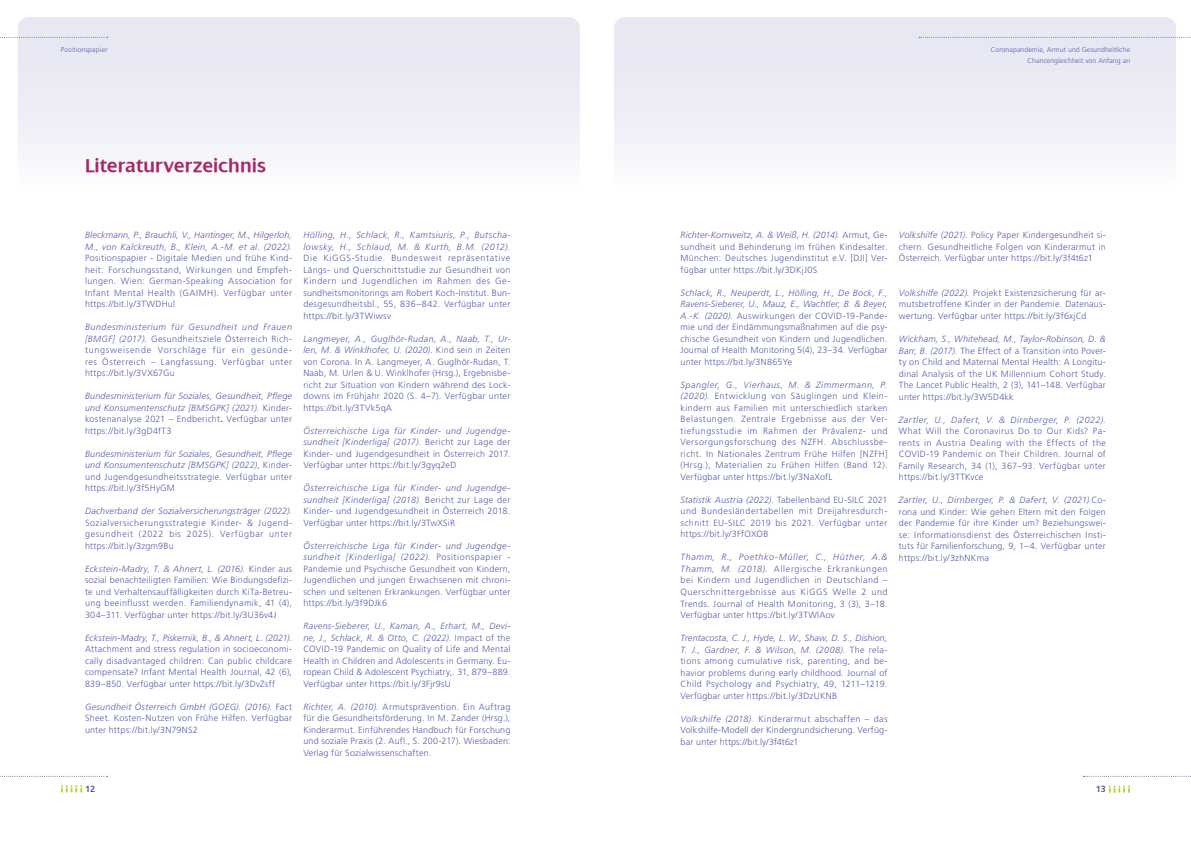
<style>
.page{position:relative;width:1191px;height:842px;background:#fff}
.page>*{position:absolute;margin:0;border:0;box-sizing:border-box;transform-origin:0 0}
.t1{font:600 20px "Dialog";letter-spacing:.005em;color:#a52869}
.t2{font:300 9px/11.5px "Frutiger";letter-spacing:.02em;color:#585da9;text-align:justify}
.t3{font:italic 300 9px/11.5px "Frutiger";letter-spacing:.025em;color:#585da9;text-align:justify}
.t4{font:italic 300 9px/11.5px "Frutiger";letter-spacing:.045em;color:#585da9}
.t5{font:italic 300 9px "Frutiger";letter-spacing:.06em;color:#585da9}
.t6{font:700 9px "Frutiger";color:#585da9}
.t7{font:300 7px/11.5px "Frutiger";letter-spacing:.005em;color:#585da9;text-align:right}
.s1{font-style:italic}
.s2{font-style:normal}
.s3{font-weight:700;font-style:normal}
</style>
<div class="page">
<div style="left:18px;top:17px;width:562px;height:172px;background:linear-gradient(to bottom,#e4e4f1,#fafafc);border-radius:11px"></div>
<div style="left:614px;top:17px;width:562px;height:172px;background:linear-gradient(to bottom,#e4e4f1,#fafafc);border-radius:11px"></div>
<svg style="left:0;top:776px;width:108px;height:1px"></svg>
<svg style="left:1083px;top:776px;width:108px;height:1px"></svg>
<svg style="left:1108px;top:785px;width:22px;height:8px"></svg>
<svg style="left:61px;top:785px;width:21px;height:7px"></svg>
<svg style="left:919px;top:37px;width:272px;height:1px"></svg>
<svg style="left:0;top:37px;width:108px;height:1px"></svg>
<p class="t7" style="left:61px;top:44px;width:48px">Positionspapier</p>
<h1 class="t1" style="left:85px;top:154px;width:182px">Literaturverzeichnis</h1>
<p class="t3" style="left:85px;top:230px;width:208px">Bleckmann, P., Brauchli, V., Hantinger, M., Hilgerloh,<br>M., von Kalckreuth, B., Klein, A.-M. et al. (2022).</p>
<p class="t2" style="left:85px;top:253px;width:208px">Positionspapier - Digitale Medien und frühe Kind&shy;heit: Forschungsstand, Wirkungen und Empfeh&shy;lungen. Wien: German-Speaking Association for Infant Mental Health (GAIMH). Verfügbar unter https://bit.ly/3TWDHul</p>
<p class="t2" style="left:85px;top:322px;width:208px"><span class="s1">Bundesministerium für Gesundheit und Frauen [BMGF] (2017).</span> Gesundheitsziele Österreich Rich&shy;tungsweisende Vorschläge für ein gesünde&shy;res Österreich – Langfassung. Verfügbar unter https://bit.ly/3VX67Gu</p>
<p class="t3" style="left:85px;top:391px;width:208px">Bundesministerium für Soziales, Gesundheit, Pflege und Konsumentenschutz [BMSGPK] (2021). <span class="s2">Kinder&shy;kostenanalyse 2021 – Endbericht</span><span class="s3">.</span> <span class="s2">Verfügbar unter https://bit.ly/3gD4fT3</span></p>
<p class="t3" style="left:85px;top:448px;width:208px">Bundesministerium für Soziales, Gesundheit, Pflege und Konsumentenschutz [BMSGPK] (2022)<span class="s2">, Kinder&shy;und Jugendgesundheitsstrategie. Verfügbar unter https://bit.ly/3f5HyGM</span></p>
<p class="t3" style="left:85px;top:506px;width:208px">Dachverband der Sozialversicherungsträger (2022).</p>
<p class="t2" style="left:85px;top:517px;width:208px">Sozialversicherungsstrategie Kinder- &amp; Jugend&shy;gesundheit (2022 bis 2025). Verfügbar unter https://bit.ly/3zgm9Bu</p>
<p class="t2" style="left:85px;top:563px;width:208px"><span class="s1">Eckstein-Madry, T. &amp; Ahnert, L. (2016).</span> Kinder aus sozial benachteiligten Familien: Wie Bindungsdefizi&shy;te und Verhaltensauffälligkeiten durch KiTa-Betreu&shy;ung beeinflusst werden. Familiendynamik, 41 (4), 304–311. Verfügbar unter https://bit.ly/3U36v4J</p>
<p class="t3" style="left:85px;top:632px;width:208px">Eckstein-Madry, T., Piskernik, B., &amp; Ahnert, L. (2021).</p>
<p class="t2" style="left:85px;top:644px;width:208px">Attachment and stress regulation in socioeconomi&shy;cally disadvantaged children: Can public childcare compensate? Infant Mental Health Journal, 42 (6), 839–850. Verfügbar unter https://bit.ly/3DvZsff</p>
<p class="t2" style="left:85px;top:701px;width:208px"><span class="s1">Gesundheit Österreich GmbH (GOEG). (2016).</span> Fact Sheet. Kosten-Nutzen von Frühe Hilfen. Verfügbar unter https://bit.ly/3N79NS2</p>
<p class="t4" style="left:303px;top:230px;width:208px">Hölling, H., Schlack, R., Kamtsiuris, P., Butscha&shy;lowsky, H., Schlaud, M. &amp; Kurth, B.M. (2012).</p>
<p class="t2" style="left:303px;top:253px;width:208px">Die KiGGS-Studie. Bundesweit repräsentative Längs- und Querschnittstudie zur Gesundheit von Kindern und Jugendlichen im Rahmen des Ge&shy;sundheitsmonitorings am Robert Koch-Institut. Bun&shy;desgesundheitsbl., 55, 836–842. Verfügbar unter https://bit.ly/3TWiwsv</p>
<p class="t2" style="left:303px;top:333px;width:208px"><span class="s1">Langmeyer, A., Guglhör-Rudan, A., Naab, T., Ur&shy;len, M. &amp; Winklhofer, U. (2020)</span>. Kind sein in Zeiten von Corona. In A. Langmeyer, A. Guglhör-Rudan, T.<br>Naab, M. Urlen &amp; U. Winklhofer (Hrsg.), Ergebnisbe&shy;richt zur Situation von Kindern während des Lock&shy;downs im Frühjahr 2020 (S. 4–7). Verfügbar unter https://bit.ly/3TVk5qA</p>
<p class="t2" style="left:303px;top:425px;width:208px"><span class="s1">Österreichische Liga für Kinder- und Jugendge&shy;sundheit [Kinderliga] (2017).</span> Bericht zur Lage der Kinder- und Jugendgesundheit in Österreich 2017.<br>Verfügbar unter https://bit.ly/3gyq2eD</p>
<p class="t2" style="left:303px;top:483px;width:208px"><span class="s1">Österreichische Liga für Kinder- und Jugendge&shy;sundheit [Kinderliga] (2018).</span> Bericht zur Lage der Kinder- und Jugendgesundheit in Österreich 2018.<br>Verfügbar unter https://bit.ly/3TwXSiR</p>
<p class="t2" style="left:303px;top:540px;width:208px"><span class="s1">Österreichische Liga für Kinder- und Jugendge&shy;sundheit [Kinderliga] (2022).</span> Positionspapier - Pandemie und Psychische Gesundheit von Kindern, Jugendlichen und jungen Erwachsenen mit chroni&shy;schen und seltenen Erkrankungen. Verfügbar unter https://bit.ly/3f9DJk6</p>
<p class="t2" style="left:303px;top:621px;width:208px"><span class="s1">Ravens-Sieberer, U., Kaman, A., Erhart, M., Devi&shy;ne, J., Schlack, R. &amp; Otto, C. (2022).</span> Impact of the COVID-19 Pandemic on Quality of Life and Mental Health in Children and Adolescents in Germany. Eu&shy;ropean Child &amp; Adolescent Psychiatry,. 31, 879–889.<br>Verfügbar unter https://bit.ly/3Fjr9sU</p>
<p class="t2" style="left:303px;top:701px;width:208px"><span class="s1">Richter, A. (2010).</span> Armutsprävention. Ein Auftrag für die Gesundheitsförderung. In M. Zander (Hrsg.), Kinderarmut. Einführendes Handbuch für Forschung und soziale Praxis (2. Aufl., S. 200-217). Wiesbaden:<br>Verlag für Sozialwissenschaften.</p>
<p class="t7" style="left:990px;top:44px;width:141px">Coronapandemie, Armut und Gesundheitliche<br>Chancengleichheit von Anfang an</p>
<p class="t2" style="left:680px;top:230px;width:208px"><span class="s1">Richter-Kornweitz, A. &amp; Weiß, H. (2014).</span> Armut, Ge&shy;sundheit und Behinderung im frühen Kindesalter.<br>München: Deutsches Jugendinstitut e.V. [DJI] Ver&shy;fügbar unter https://bit.ly/3DKjJ0S</p>
<p class="t2" style="left:680px;top:287px;width:208px"><span class="s1">Schlack, R., Neuperdt, L., Hölling, H., De Bock, F., Ravens-Sieberer, U., Mauz, E., Wachtler, B. &amp; Beyer, A.-K. (2020).</span> Auswirkungen der COVID-19-Pande&shy;mie und der Eindämmungsmaßnahmen auf die psy&shy;chische Gesundheit von Kindern und Jugendlichen.<br>Journal of Health Monitoring 5(4), 23–34. Verfügbar unter https://bit.ly/3N865Ye</p>
<p class="t2" style="left:680px;top:379px;width:208px"><span class="s1">Spangler, G., Vierhaus, M. &amp; Zimmermann, P. (2020).</span> Entwicklung von Säuglingen und Klein&shy;kindern aus Familien mit unterschiedlich starken Belastungen. Zentrale Ergebnisse aus der Ver&shy;tiefungsstudie im Rahmen der Prävalenz- und Versorgungsforschung des NZFH. Abschlussbe&shy;richt. In Nationales Zentrum Frühe Hilfen [NZFH] (Hrsg.), Materialien zu Frühen Hilfen (Band 12).<br>Verfügbar unter https://bit.ly/3NaXofL</p>
<p class="t2" style="left:680px;top:494px;width:208px"><span class="s1">Statistik Austria (2022).</span> Tabellenband EU-SILC 2021 und Bundesländertabellen mit Dreijahresdurch&shy;schnitt EU-SILC 2019 bis 2021. Verfügbar unter https://bit.ly/3FfOXOB</p>
<p class="t2" style="left:680px;top:552px;width:208px"><span class="s1">Thamm, R., Poethko-Müller, C., Hüther, A.&amp; Thamm, M. (2018).</span> Allergische Erkrankungen bei Kindern und Jugendlichen in Deutschland – Querschnittergebnisse aus KiGGS Welle 2 und Trends. Journal of Health Monitoring, 3 (3), 3–18.<br>Verfügbar unter https://bit.ly/3TWlAov</p>
<p class="t2" style="left:680px;top:632px;width:208px"><span class="s1">Trentacosta, C. J., Hyde, L. W., Shaw, D. S., Dishion, T. J., Gardner, F. &amp; Wilson, M. (2008).</span> The rela&shy;tions among cumulative risk, parenting, and be&shy;havior problems during early childhood. Journal of Child Psychology and Psychiatry, 49, 1211–1219.<br>Verfügbar unter https://bit.ly/3DzUKNB</p>
<p class="t2" style="left:680px;top:713px;width:208px"><span class="s1">Volkshilfe (2018).</span> Kinderarmut abschaffen – das Volkshilfe-Modell der Kindergrundsicherung. Verfüg&shy;bar unter https://bit.ly/3f4t6z1</p>
<p class="t2" style="left:899px;top:230px;width:208px"><span class="s1">Volkshilfe (2021).</span> Policy Paper Kindergesundheit si&shy;chern. Gesundheitliche Folgen von Kinderarmut in Österreich. Verfügbar unter https://bit.ly/3f4t6z1</p>
<p class="t2" style="left:899px;top:287px;width:208px"><span class="s1">Volkshilfe (2022).</span> Projekt Existenzsicherung für ar&shy;mutsbetroffene Kinder in der Pandemie. Datenaus&shy;wertung. Verfügbar unter https://bit.ly/3f6xjCd</p>
<p class="t2" style="left:899px;top:333px;width:208px"><span class="s1">Wickham, S., Whitehead, M., Taylor-Robinson, D. &amp; Barr, B. (2017).</span> The Effect of a Transition into Pover&shy;ty on Child and Maternal Mental Health: A Longitu&shy;dinal Analysis of the UK Millennium Cohort Study.<br>The Lancet Public Health, 2 (3), 141–148. Verfügbar unter https://bit.ly/3W5D4kk</p>
<p class="t5" style="left:899px;top:414px;width:208px">Zartler, U., Dafert, V. &amp; Dirnberger, P. (2022).</p>
<p class="t2" style="left:899px;top:425px;width:208px">What Will the Coronavirus Do to Our Kids? Pa&shy;rents in Austria Dealing with the Effects of the COVID-19 Pandemic on Their Children. Journal of Family Research, 34 (1), 367–93. Verfügbar unter https://bit.ly/3TTKvce</p>
<p class="t2" style="left:899px;top:494px;width:208px"><span class="s1">Zartler, U., Dirnberger, P. &amp; Dafert, V. (2021).</span>Co&shy;rona und Kinder: Wie gehen Eltern mit den Folgen der Pandemie für ihre Kinder um? Beziehungswei&shy;se: Informationsdienst des Österreichischen Insti&shy;tuts für Familienforschung, 9, 1–4. Verfügbar unter https://bit.ly/3zhNKma</p>
<p class="t6" style="left:85px;top:784px;width:12px">12</p>
<p class="t6" style="left:1095px;top:784px;width:12px">13</p>
</div>
